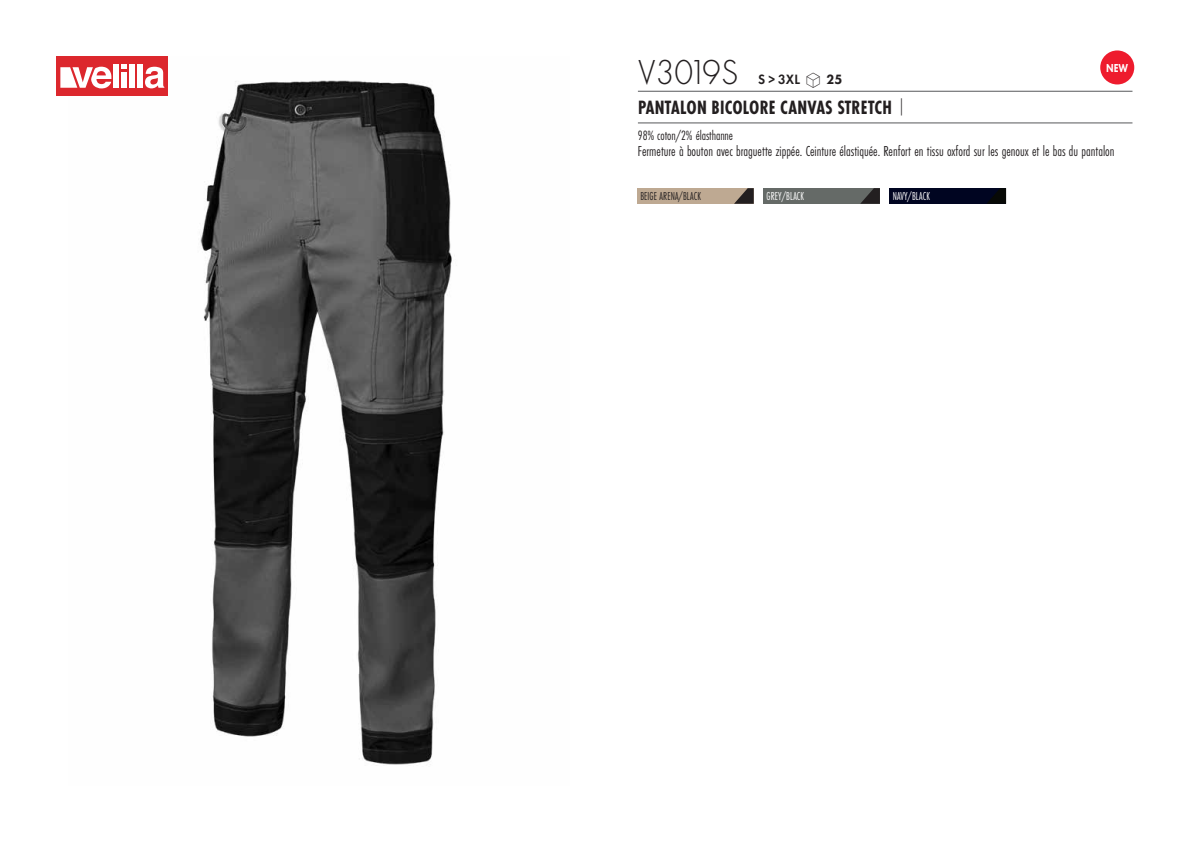
<style>
.page{position:relative;width:1191px;height:842px;background:#fff}
.page>*{position:absolute;margin:0;border:0;box-sizing:border-box;transform-origin:0 0}
.t1{font:300 36px "Futura PT";color:#231f20;scale:.95 1}
.t2{font:700 20px "Futura PT Cond";letter-spacing:.01em;color:#231f20;scale:.95 1}
.t3{font:15px "Futura PT Cond";color:#231f20;scale:.95 1}
.t4{font:14px "Futura PT Cond";letter-spacing:-.005em;color:#231f20;scale:.95 1}
.t5{font:600 14px "Futura PT";color:#231f20;scale:.95 1}
.t6{font:12px "Futura PT Cond";letter-spacing:.01em;color:#fff;scale:.9 1}
.t7{font:12px "Futura PT Cond";letter-spacing:.01em;color:#231f20;scale:.9 1}
.t8{font:800 12px "Futura PT";color:#fff;scale:.8 1}
.s1{font-family:"Linotype Shapeshifter";font-weight:400;font-size:20px}
.s2{font-weight:800}
.s3{font-family:"DIN Pro";font-weight:300;font-stretch:condensed}
</style>
<div class="page">
<img style="left:200px;top:80px;width:252px;height:685px">
<div style="left:57px;top:57px;width:111px;height:39px;background:#dc272d"></div>
<div style="left:114px;top:64px;width:5px;height:24px;background:#fff"></div>
<div style="left:129px;top:64px;width:6px;height:24px;background:#fff"></div>
<div style="left:137px;top:64px;width:6px;height:24px;background:#fff"></div>
<svg style="left:145px;top:67px;width:19px;height:21px"></svg>
<svg style="left:121px;top:64px;width:6px;height:5px"></svg>
<div style="left:121px;top:72px;width:6px;height:16px;background:#fff"></div>
<svg style="left:60px;top:67px;width:51px;height:21px"></svg>
<hr style="left:638px;top:91px;width:494px;height:1px;background:#57585a">
<hr style="left:638px;top:123px;width:494px;height:1px;background:#57585a">
<div style="left:1100px;top:50px;width:34px;height:34px;background:#ee1b2d;border-radius:50%"></div>
<div style="left:637px;top:188px;width:116px;height:16px;background:#bea992"></div>
<svg style="left:734px;top:188px;width:19px;height:16px"></svg>
<div style="left:763px;top:188px;width:117px;height:16px;background:#656a67"></div>
<svg style="left:860px;top:188px;width:20px;height:16px"></svg>
<div style="left:890px;top:188px;width:116px;height:16px;background:#000521"></div>
<svg style="left:987px;top:188px;width:19px;height:16px"></svg>
<h1 class="t1" style="left:638px;top:52px;width:107px">V3019S</h1>
<p class="t8" style="left:1106px;top:61px;width:29px">NEW</p>
<p class="t5" style="left:758px;top:71px;width:90px">S &gt; 3XL <span class="s1">S</span> <span class="s2">25</span></p>
<h2 class="t2" style="left:638px;top:96px;width:281px">PANTALON BICOLORE CANVAS STRETCH <span class="s3">|</span></h2>
<p class="t4" style="left:638px;top:127px;width:102px">98% coton/2% élasthanne</p>
<p class="t3" style="left:638px;top:142px;width:503px">Fermeture à bouton avec braguette zippée. Ceinture élastiquée. Renfort en tissu oxford sur les genoux et le bas du pantalon</p>
<p class="t7" style="left:640px;top:189px;width:69px">BEIGE ARENA/BLACK</p>
<p class="t6" style="left:766px;top:189px;width:43px">GREY/BLACK</p>
<p class="t6" style="left:892px;top:189px;width:43px">NAVY/BLACK</p>
</div>
